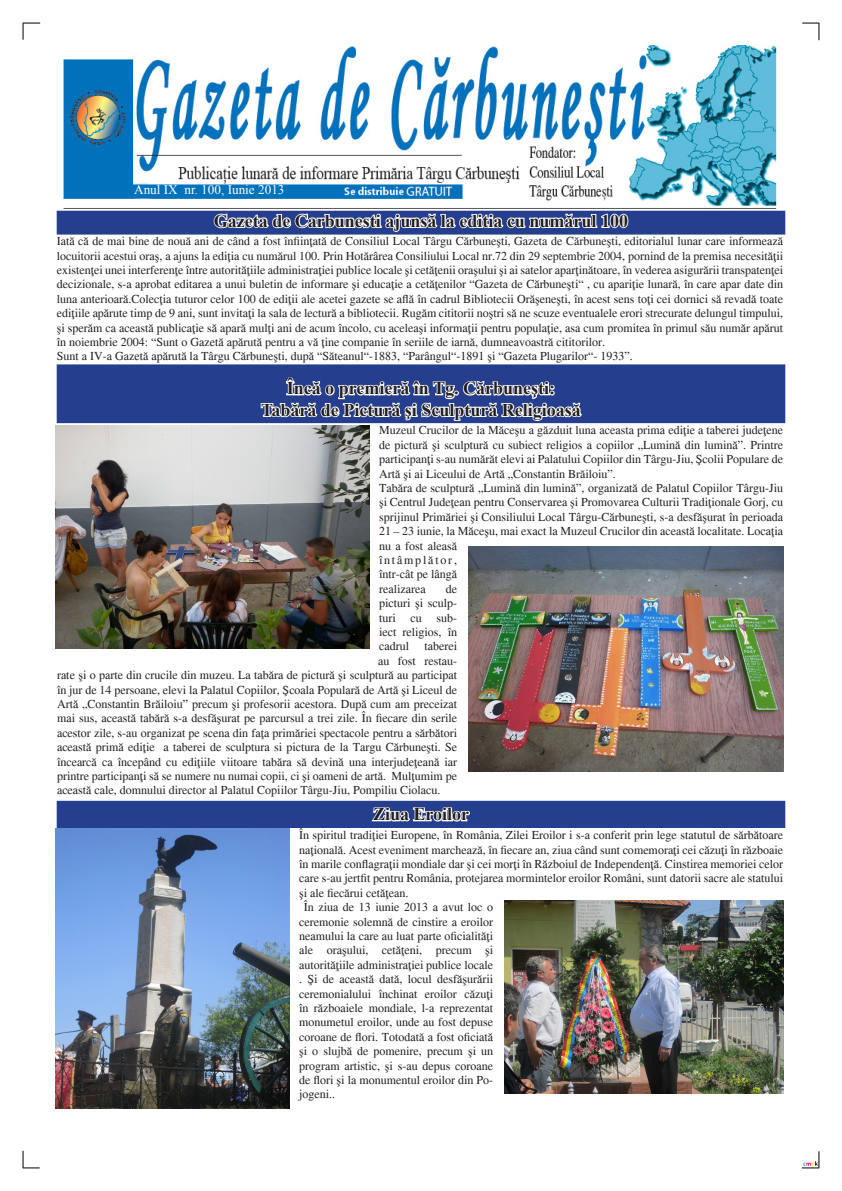
<style>
.page{position:relative;width:842px;height:1191px;background:#fff}
.page>*{position:absolute;margin:0;border:0;box-sizing:border-box;transform-origin:0 0}
.t1{font:700 18px "Times New Roman";color:#231f20}
.t2{font:13.2px "Times New Roman";color:#fff}
.t3{font:12px/14.4px "Times";color:#231f20;text-align:justify}
</style>
<div class="page">
<img style="left:57px;top:45px;width:728px;height:166px">
<div style="left:57px;top:211px;width:728px;height:23px;background:#253f8e"></div>
<svg style="left:212px;top:175px;width:417px;height:60px"></svg>
<div style="left:57px;top:365px;width:728px;height:57px;background:#253f8e"></div>
<svg style="left:260px;top:377px;width:322px;height:44px"></svg>
<div style="left:57px;top:364px;width:728px;height:59px;border:1px solid #253f8e"></div>
<img style="left:55px;top:425px;width:314px;height:224px">
<img style="left:468px;top:547px;width:315px;height:225px">
<div style="left:57px;top:801px;width:728px;height:26px;background:#253f8e"></div>
<svg style="left:371px;top:807px;width:99px;height:15px"></svg>
<div style="left:57px;top:801px;width:728px;height:27px;border:1px solid #253f8e"></div>
<img style="left:56px;top:828px;width:233px;height:280px">
<img style="left:504px;top:900px;width:279px;height:193px">
<svg style="left:23px;top:1150px;width:17px;height:18px"></svg>
<svg style="left:23px;top:23px;width:17px;height:17px"></svg>
<svg style="left:802px;top:23px;width:17px;height:17px"></svg>
<svg style="left:802px;top:1151px;width:17px;height:17px"></svg>
<p class="t2" style="left:134px;top:181px;width:152px">Anul IX nr. 100, Iunie 2013</p>
<p class="t1" style="left:214px;top:208px;width:416px">Gazeta de Carbunesti ajunsă la editia cu numărul 100</p>
<p class="t3" style="left:57px;top:234px;width:728px">Iată că de mai bine de nouă ani de când a fost înfiinţată de Consiliul Local Târgu Cărbuneşti, Gazeta de Cărbuneşti, editorialul lunar care informează locuitorii acestui oraş, a ajuns la ediţia cu numărul 100. Prin Hotărârea Consiliului Local nr.72 din 29 septembrie 2004, pornind de la premisa necesităţii existenţei unei interferenţe între autorităţiile administraţiei publice locale şi cetăţenii oraşului şi ai satelor aparţinătoare, în vederea asigurării transpatenţei decizionale, s-a aprobat editarea a unui buletin de informare şi educaţie a cetăţenilor “Gazeta de Cărbuneşti“ , cu apariţie lunară, în care apar date din luna anterioară.Colecţia tuturor celor 100 de ediţii ale acetei gazete se află în cadrul Bibliotecii Orăşeneşti, în acest sens toţi cei dornici să revadă toate ediţiile apărute timp de 9 ani, sunt invitaţi la sala de lectură a bibliotecii. Rugăm cititorii noştri să ne scuze eventualele erori strecurate delungul timpului, şi sperăm ca această publicaţie să apară mulţi ani de acum încolo, cu aceleaşi informaţii pentru populaţie, asa cum promitea în primul său număr apărut în noiembrie 2004: “Sunt o Gazetă apărută pentru a vă ţine companie în seriile de iarnă, dumneavoastră cititorilor.</p>
<p class="t3" style="left:57px;top:349px;width:578px">Sunt a IV-a Gazetă apărută la Târgu Cărbuneşti, după “Săteanul“-1883, “Parângul“-1891 şi “Gazeta Plugarilor“- 1933”.</p>
<p class="t1" style="left:287px;top:376px;width:270px">Încă o premieră în Tg. Cărbuneşti:</p>
<p class="t1" style="left:261px;top:397px;width:321px">Tabără de Pictură şi Sculptură Religioasă</p>
<p class="t3" style="left:379px;top:423px;width:406px">Muzeul Crucilor de la Măceşu a găzduit luna aceasta prima ediţie a taberei judeţene de pictură şi sculptură cu subiect religios a copiilor „Lumină din lumină”. Printre participanţi s-au numărăt elevi ai Palatului Copiilor din Târgu-Jiu, Şcolii Populare de Artă şi ai Liceului de Artă „Constantin Brăiloiu”.</p>
<p class="t3" style="left:379px;top:480px;width:406px;text-align:left">Tabăra de sculptură „Lumină din lumină”, organizată de Palatul Copiilor Târgu-Jiu şi Centrul Judeţean pentru Conservarea şi Promovarea Culturii Tradiţionale Gorj, cu sprijinul Primăriei şi Consiliului Local Târgu-Cărbuneşti, s-a desfăşurat în perioada 21 – 23 iunie, la Măceşu, mai exact la Muzeul Crucilor din această localitate. Locaţia nu a fost aleasă<br>întâmplător,<br>într-cât pe lângă<br>realizarea</p>
<p class="t3" style="left:379px;top:581px;width:79px;text-indent:67px">de picturi şi sculp&shy;turi cu sub&shy;iect religios, în cadrul</p>
<p class="t3" style="left:424px;top:639px;width:34px">taberei</p>
<p class="t3" style="left:378px;top:653px;width:80px">au fost restau-</p>
<p class="t3" style="left:57px;top:668px;width:401px">rate şi o parte din crucile din muzeu. La tabăra de pictură şi sculptură au participat</p>
<p class="t3" style="left:57px;top:682px;width:402px">în jur de 14 persoane, elevi la Palatul Copiilor, Şcoala Populară de Artă şi Liceul de</p>
<p class="t3" style="left:57px;top:696px;width:402px">Artă „Constantin Brăiloiu” precum şi profesorii acestora. După cum am preceizat</p>
<p class="t3" style="left:57px;top:711px;width:401px">mai sus, această tabără s-a desfăşurat pe parcursul a trei zile. În fiecare din serile</p>
<p class="t3" style="left:57px;top:725px;width:402px">acestor zile, s-au organizat pe scena din faţa primăriei spectacole pentru a sărbători</p>
<p class="t3" style="left:57px;top:740px;width:401px">această primă ediţie a taberei de sculptura si pictura de la Targu Cărbuneşti. Se</p>
<p class="t3" style="left:57px;top:754px;width:402px">încearcă ca începând cu ediţiile viitoare tabăra să devină una interjudeţeană iar</p>
<p class="t3" style="left:57px;top:768px;width:402px">printre participanţi să se numere nu numai copii, ci şi oameni de artă. Mulţumim pe</p>
<p class="t3" style="left:57px;top:783px;width:385px">această cale, domnului director al Palatul Copiilor Târgu-Jiu, Pompiliu Ciolacu.</p>
<p class="t3" style="left:299px;top:827px;width:486px">În spiritul tradiţiei Europene, în România, Zilei Eroilor i s-a conferit prin lege statutul de sărbătoare naţională. Acest eveniment marchează, în fiecare an, ziua când sunt comemoraţi cei căzuţi în războaie în marile conflagraţii mondiale dar şi cei morţi în Războiul de Independenţă. Cinstirea memoriei celor care s-au jertfit pentru România, protejarea mormintelor eroilor Români, sunt datorii sacre ale statului şi ale fiecărui cetăţean.</p>
<p class="t3" style="left:299px;top:899px;width:196px;text-indent:5px">În ziua de 13 iunie 2013 a avut loc o ceremonie solemnă de cinstire a eroilor neamului la care au luat parte oficialităţi ale oraşului, cetăţeni, precum şi autorităţiile administraţiei publice locale . Şi de această dată, locul desfăşurării ceremonialului închinat eroilor căzuţi în războaiele mondiale, l-a reprezentat monumetul eroilor, unde au fost depuse coroane de flori. Totodată a fost oficiată şi o slujbă de pomenire, precum şi un program artistic, şi s-au depus coroane de flori şi la monumentul eroilor din Po&shy;jogeni..</p>
<p class="t1" style="left:373px;top:802px;width:98px">Ziua Eroilor</p>
</div>
